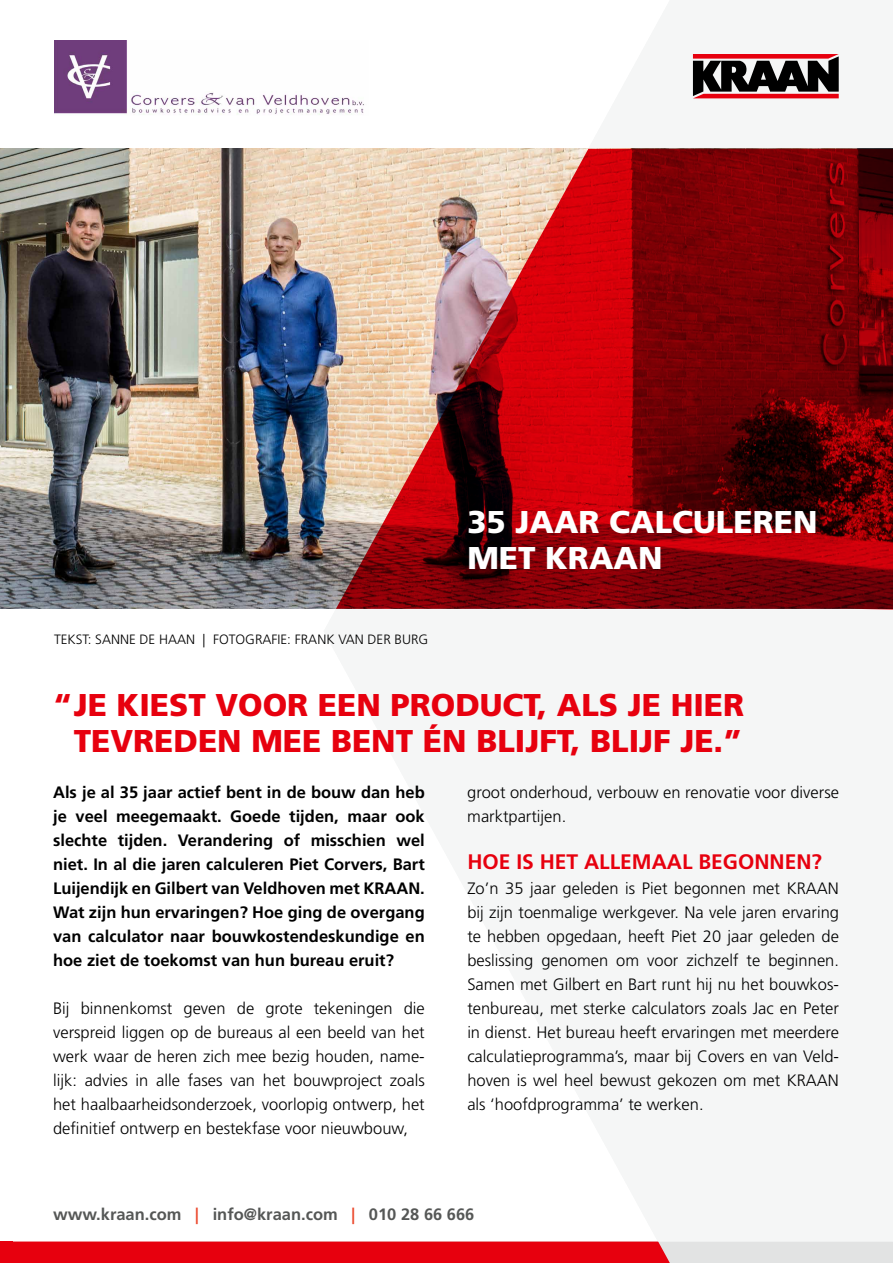
<style>
.page{position:relative;width:893px;height:1263px;background:#fff}
.page>*{position:absolute;margin:0;border:0;box-sizing:border-box;transform-origin:0 0}
.t1{font:900 31.5px/36px "Frutiger";color:#e7000e;text-align:center}
.t2{font:900 31.5px/36px "Frutiger";color:#fff}
.t3{font:700 21px "Frutiger";color:#e7000e}
.t4{font:300 16.5px/24px "Frutiger";color:#000;text-align:justify}
.t5{font:700 16.5px/24px "Frutiger";color:#000;text-align:justify}
.t6{font:700 16.5px "Frutiger";color:#555756}
.t7{font:300 13.5px "Frutiger";color:#000}
.s1{color:#eb4b30}
</style>
<div class="page">
<hr style="left:0;top:0;width:1px;height:806px;background:#f3f4f4">
<div style="left:0;top:1241px;width:13px;height:22px;background:#e7000e"></div>
<img style="left:0;top:149px;width:336px;height:460px">
<svg style="left:693px;top:54px;width:146px;height:44px"></svg>
<svg style="left:336px;top:149px;width:557px;height:461px;background:#9a2d2d"></svg>
<svg style="left:13px;top:1242px;width:880px;height:21px;background:#e53a45"></svg>
<img style="left:54px;top:41px;width:310px;height:74px">
<p class="t7" style="left:54px;top:632px;width:376px">TEKST: SANNE DE HAAN | FOTOGRAFIE: FRANK VAN DER BURG</p>
<h1 class="t2" style="left:467px;top:504px;width:352px">35 JAAR CALCULEREN<br>MET KRAAN</h1>
<h1 class="t1" style="left:53px;top:687px;width:693px">“JE KIEST VOOR EEN PRODUCT, ALS JE HIER<br>TEVREDEN MEE BENT ÉN BLIJFT, BLIJF JE.”</h1>
<p class="t5" style="left:53px;top:780px;width:373px">Als je al 35 jaar actief bent in de bouw dan heb je veel meegemaakt. Goede tijden, maar ook slechte tijden. Verandering of misschien wel niet. In al die jaren calculeren Piet Corvers, Bart Luijendijk en Gilbert van Veldhoven met KRAAN.<br>Wat zijn hun ervaringen? Hoe ging de overgang van calculator naar bouwkostendeskundige en hoe ziet de toekomst van hun bureau eruit?</p>
<p class="t4" style="left:53px;top:997px;width:373px">Bij binnenkomst geven de grote tekeningen die verspreid liggen op de bureaus al een beeld van het werk waar de heren zich mee bezig houden, name&shy;lijk: advies in alle fases van het bouwproject zoals het haalbaarheidsonderzoek, voorlopig ontwerp, het definitief ontwerp en bestekfase voor nieuwbouw,</p>
<p class="t4" style="left:467px;top:781px;width:373px">groot onderhoud, verbouw en renovatie voor diverse marktpartijen.</p>
<p class="t3" style="left:467px;top:849px;width:356px">HOE IS HET ALLEMAAL BEGONNEN?</p>
<p class="t4" style="left:467px;top:877px;width:373px">Zo’n 35 jaar geleden is Piet begonnen met KRAAN bij zijn toenmalige werkgever. Na vele jaren ervaring te hebben opgedaan, heeft Piet 20 jaar geleden de beslissing genomen om voor zichzelf te beginnen.<br>Samen met Gilbert en Bart runt hij nu het bouwkos&shy;tenbureau, met sterke calculators zoals Jac en Peter in dienst. Het bureau heeft ervaringen met meerdere calculatieprogramma’s, maar bij Covers en van Veld&shy;hoven is wel heel bewust gekozen om met KRAAN als ‘hoofdprogramma’ te werken.</p>
<p class="t6" style="left:53px;top:1205px;width:423px">www.kraan.com <span class="s1">|</span> info@kraan.com <span class="s1">|</span> 010 28 66 666</p>
</div>
